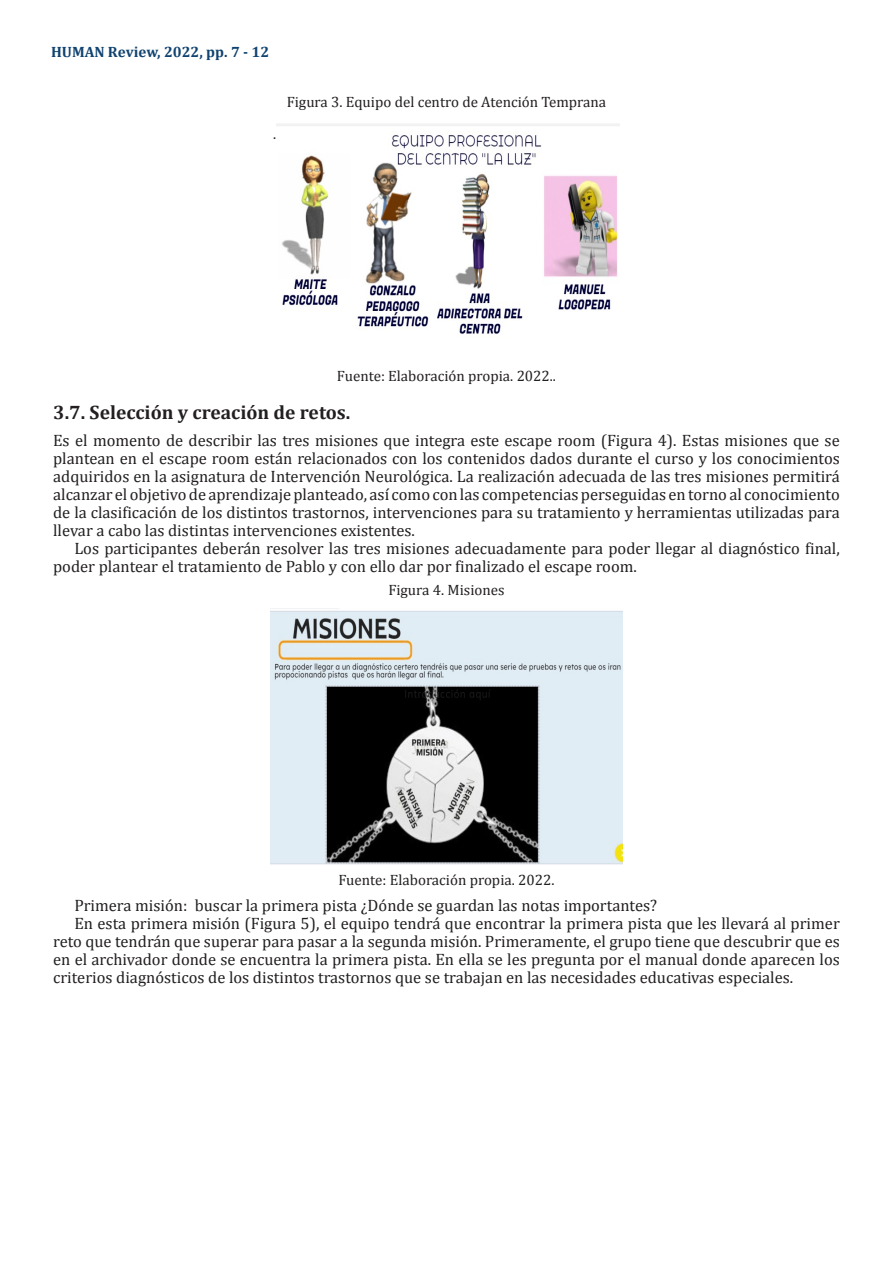
<style>
.page{position:relative;width:893px;height:1263px;background:#fff}
.page>*{position:absolute;margin:0;border:0;box-sizing:border-box;transform-origin:0 0}
.Titulo_2{font:700 19.5px "Cambria";color:#231f20}
.Parrafos-siguientes{font:16.5px/18px "Cambria";color:#231f20}
.Parrafo-Arranque{font:16.5px/18px "Cambria";color:#231f20;text-align:justify}
.Fuente-Tablas{font:15px "Cambria";color:#231f20}
.t1{font:700 15px "Cambria";color:#104370}
</style>
<div class="page">
<img style="left:276px;top:124px;width:344px;height:210px">
<img style="left:271px;top:610px;width:351px;height:255px">
<p class="t1" style="left:51px;top:41px;width:220px">HUMAN Review, 2022, pp. 7 - 12</p>
<p class="Fuente-Tablas" style="left:273px;top:125px;width:5px">.</p>
<p class="Fuente-Tablas" style="left:287px;top:93px;width:321px">Figura 3. Equipo del centro de Atención Temprana</p>
<p class="Fuente-Tablas" style="left:337px;top:367px;width:221px">Fuente: Elaboración propia. 2022..</p>
<p class="Titulo_2" style="left:53px;top:399px;width:299px">3.7. Selección y creación de retos.</p>
<p class="Parrafo-Arranque" style="left:53px;top:431px;width:788px">Es el momento de describir las tres misiones que integra este escape room (Figura 4). Estas misiones que se plantean en el escape room están relacionados con los contenidos dados durante el curso y los conocimientos adquiridos en la asignatura de Intervención Neurológica. La realización adecuada de las tres misiones permitirá alcanzar el objetivo de aprendizaje planteado, así como con las competencias perseguidas en torno al conocimiento de la clasificación de los distintos trastornos, intervenciones para su tratamiento y herramientas utilizadas para llevar a cabo las distintas intervenciones existentes.</p>
<p class="Parrafos-siguientes" style="left:53px;top:539px;width:788px;text-indent:21px">Los participantes deberán resolver las tres misiones adecuadamente para poder llegar al diagnóstico final, poder plantear el tratamiento de Pablo y con ello dar por finalizado el escape room.</p>
<p class="Fuente-Tablas" style="left:388px;top:581px;width:118px">Figura 4. Misiones</p>
<p class="Fuente-Tablas" style="left:338px;top:870px;width:218px">Fuente: Elaboración propia. 2022.</p>
<p class="Parrafos-siguientes" style="left:74px;top:896px;width:584px">Primera misión: buscar la primera pista ¿Dónde se guardan las notas importantes?</p>
<p class="Parrafos-siguientes" style="left:53px;top:914px;width:788px;text-align:justify;text-indent:21px">En esta primera misión (Figura 5), el equipo tendrá que encontrar la primera pista que les llevará al primer reto que tendrán que superar para pasar a la segunda misión. Primeramente, el grupo tiene que descubrir que es en el archivador donde se encuentra la primera pista. En ella se les pregunta por el manual donde aparecen los criterios diagnósticos de los distintos trastornos que se trabajan en las necesidades educativas especiales.</p>
</div>
